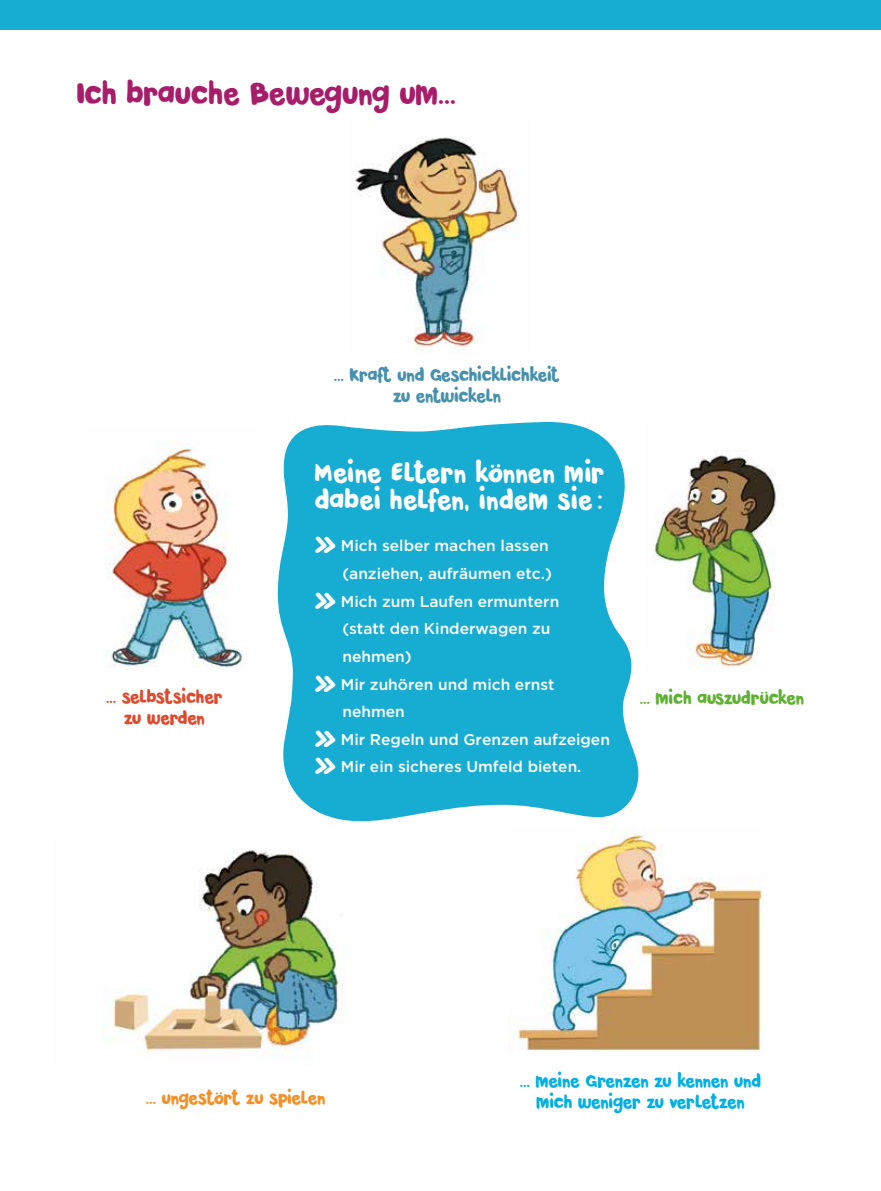
<style>
.page{position:relative;width:881px;height:1191px;background:#fff}
.page>*{position:absolute;margin:0;border:0;box-sizing:border-box;transform-origin:0 0}
.t1{font:31.5px "Pardesi";letter-spacing:-.02em;color:#a71d6a}
.t2{font:27px/27.6px "Pardesi";color:#fff}
.t3{font:18px/21px "Pardesi";letter-spacing:-.03em;color:#00b0e3;text-align:center}
.t4{font:18px/21px "Pardesi";letter-spacing:-.03em;color:#4790ab;text-align:center}
.t5{font:18px/21px "Pardesi";letter-spacing:-.03em;color:#df492c;text-align:center}
.t6{font:18px "Pardesi";letter-spacing:-.03em;color:#f38f26}
.t7{font:18px "Pardesi";letter-spacing:-.02em;color:#5eb130}
.t8{font:500 15.45px "Gotham";color:#fff}
.s1{font-family:"Pardesi";font-weight:400;font-size:30px}
</style>
<div class="page">
<div style="left:0;top:0;width:880px;height:30px;background:#17acd2"></div>
<img style="left:508px;top:828px;width:255px;height:223px">
<img style="left:653px;top:450px;width:125px;height:217px">
<img style="left:355px;top:137px;width:164px;height:214px">
<img style="left:104px;top:850px;width:239px;height:207px">
<img style="left:105px;top:442px;width:139px;height:226px">
<svg style="left:277px;top:421px;width:362px;height:401px;background:#31b5d7"></svg>
<h1 class="t1" style="left:77px;top:70px;width:381px">ICH BRAUCHE BEWEGUNG UM…</h1>
<p class="t4" style="left:334px;top:364px;width:227px">… KRAFT UND GESCHICKLICHKEIT<br>ZU ENTWICKELN</p>
<h2 class="t2" style="left:314px;top:458px;width:291px">MEINE ELTERN KÖNNEN MIR<br>DABEI HELFEN, INDEM SIE :</h2>
<p class="t8" style="left:314px;top:537px;width:236px"><span class="s1">»</span> Mich selber machen lassen</p>
<p class="t8" style="left:342px;top:565px;width:211px">(anziehen, aufräumen etc.)</p>
<p class="t8" style="left:314px;top:592px;width:246px"><span class="s1">»</span> Mich zum Laufen ermuntern</p>
<p class="t8" style="left:342px;top:620px;width:209px">(statt den Kinderwagen zu</p>
<p class="t8" style="left:342px;top:647px;width:71px">nehmen)</p>
<p class="t8" style="left:314px;top:675px;width:241px"><span class="s1">»</span> Mir zuhören und mich ernst</p>
<p class="t8" style="left:342px;top:703px;width:64px">nehmen</p>
<p class="t8" style="left:314px;top:730px;width:297px"><span class="s1">»</span> Mir Regeln und Grenzen aufzeigen</p>
<p class="t8" style="left:314px;top:758px;width:268px"><span class="s1">»</span> Mir ein sicheres Umfeld bieten.</p>
<p class="t5" style="left:106px;top:686px;width:118px">… SELBSTSICHER<br>ZU WERDEN</p>
<p class="t7" style="left:639px;top:684px;width:166px">… MICH AUSZUDRÜCKEN</p>
<p class="t6" style="left:146px;top:1084px;width:181px">… UNGESTÖRT ZU SPIELEN</p>
<p class="t3" style="left:519px;top:1069px;width:243px">… MEINE GRENZEN ZU KENNEN UND<br>MICH WENIGER ZU VERLETZEN</p>
</div>
